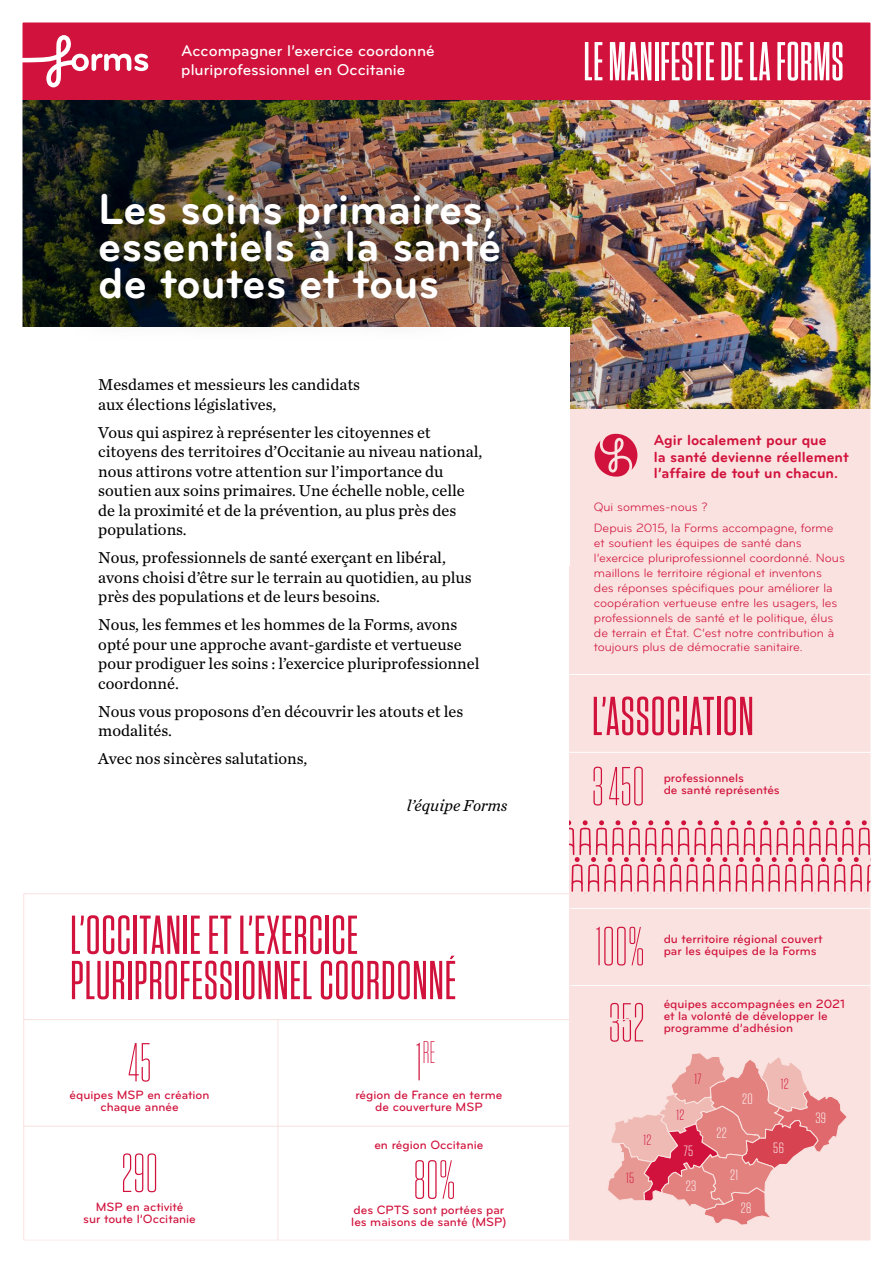
<style>
.page{position:relative;width:893px;height:1263px;background:#fff}
.page>*{position:absolute;margin:0;border:0;box-sizing:border-box;transform-origin:0 0}
.t1{font:500 54.75px/45.3px "Tungsten Condensed";letter-spacing:.02em;color:#d1123c}
.t2{font:54.75px "Tungsten Compressed Semibld";letter-spacing:.02em;color:#fff}
.t3{font:300 54.75px/110.6px "Tungsten Compressed";letter-spacing:.02em;color:#d1123c}
.t4{font:700 45px/37px "Bryant Pro";color:#fff}
.t5{font:300 31.2px "Tungsten Compressed";color:#d1123c}
.t6{font:16.5px/19.5px "Chronicle Text G2";color:#000}
.t7{font:italic 16.5px "Chronicle Text G2";color:#000}
.t8{font:500 16.2px/19.5px "Bryant Pro";color:#fff}
.t9{font:700 15.3px/16.5px "Bryant Pro";color:#d1123c}
.t10{font:300 14.85px "Tungsten";letter-spacing:.02em;color:#fff}
.t11{font:300 14.85px "Tungsten";letter-spacing:.02em;color:#d1123c}
.t12{font:12.6px/15px "Bryant Pro";color:#d1123c}
.t13{font:500 12.6px/12px "Bryant Pro";color:#d1123c}
.s1{font-size:53.4px}
</style>
<div class="page">
<img style="left:22px;top:22px;width:849px;height:1219px">
<p class="t8" style="left:181px;top:41px;width:255px">Accompagner l’exercice coordonné pluriprofessionnel en Occitanie</p>
<h2 class="t4" style="left:98px;top:192px;width:405px">Les soins primaires, essentiels à la santé de toutes et tous</h2>
<p class="t6" style="left:98px;top:374px;width:263px">Mesdames et messieurs les candidats aux élections législatives,</p>
<p class="t6" style="left:98px;top:422px;width:385px">Vous qui aspirez à représenter les citoyennes et citoyens des territoires d’Occitanie au niveau national, nous attirons votre attention sur l’importance du soutien aux soins primaires. Une échelle noble, celle de la proximité et de la prévention, au plus près des populations.</p>
<p class="t6" style="left:98px;top:547px;width:375px">Nous, professionnels de santé exerçant en libéral, avons choisi d’être sur le terrain au quotidien, au plus près des populations et de leurs besoins.</p>
<p class="t6" style="left:98px;top:614px;width:383px">Nous, les femmes et les hommes de la Forms, avons opté pour une approche avant-gardiste et vertueuse pour prodiguer les soins : l’exercice pluriprofessionnel coordonné.</p>
<p class="t6" style="left:98px;top:701px;width:367px">Nous vous proposons d’en découvrir les atouts et les modalités.</p>
<p class="t6" style="left:98px;top:748px;width:211px">Avec nos sincères salutations,</p>
<p class="t7" style="left:407px;top:793px;width:102px">l’équipe Forms</p>
<h1 class="t1" style="left:70px;top:914px;width:387px">L’OCCITANIE ET L’EXERCICE<br>PLURIPROFESSIONNEL COORDONNÉ</h1>
<h1 class="t3" style="left:122px;top:1010px;width:38px">45<br>290</h1>
<p class="t13" style="left:70px;top:1089px;width:142px;text-align:center">équipes MSP en création chaque année</p>
<h3 class="t5" style="left:416px;top:1037px;width:21px"><span class="s1">1</span>RE</h3>
<p class="t13" style="left:355px;top:1089px;width:149px;text-align:center">région de France en terme de couverture MSP</p>
<p class="t13" style="left:374px;top:1139px;width:111px">en région Occitanie</p>
<h1 class="t3" style="left:414px;top:1127px;width:43px">80%</h1>
<p class="t13" style="left:83px;top:1201px;width:114px;text-align:center">MSP en activité<br>sur toute l’Occitanie</p>
<p class="t13" style="left:351px;top:1204px;width:157px">des CPTS sont portées par les maisons de santé (MSP)</p>
<h1 class="t2" style="left:584px;top:36px;width:261px">LE MANIFESTE DE LA FORMS</h1>
<p class="t9" style="left:654px;top:432px;width:197px">Agir localement pour que<br>la santé devienne réellement l’affaire de tout un chacun.</p>
<p class="t12" style="left:594px;top:497px;width:241px;line-height:20.4px">Qui sommes-nous ?<br>Depuis 2015, la Forms accompagne, forme</p>
<p class="t12" style="left:594px;top:535px;width:252px">et soutient les équipes de santé dans l’exercice pluriprofessionnel coordonné. Nous maillons le territoire régional et inventons des réponses spécifiques pour améliorer la coopération vertueuse entre les usagers, les professionnels de santé et le politique, élus de terrain et État. C’est notre contribution à toujours plus de démocratie sanitaire.</p>
<h1 class="t1" style="left:592px;top:695px;width:163px">L’ASSOCIATION</h1>
<h1 class="t3" style="left:592px;top:733px;width:54px">3 450</h1>
<p class="t13" style="left:664px;top:772px;width:118px">professionnels<br>de santé représentés</p>
<h1 class="t3" style="left:596px;top:893px;width:50px">100%</h1>
<p class="t13" style="left:664px;top:933px;width:160px">du territoire régional couvert par les équipes de la Forms</p>
<h1 class="t3" style="left:609px;top:970px;width:37px">352</h1>
<p class="t11" style="left:644px;top:1132px;width:9px">12</p>
<p class="t11" style="left:626px;top:1171px;width:10px">15</p>
<p class="t13" style="left:664px;top:998px;width:183px">équipes accompagnées en 2021 et la volonté de développer le programme d’adhésion</p>
<p class="t11" style="left:694px;top:1071px;width:9px">17</p>
<p class="t11" style="left:781px;top:1076px;width:9px">12</p>
<p class="t10" style="left:742px;top:1091px;width:12px">20</p>
<p class="t11" style="left:676px;top:1107px;width:9px">12</p>
<p class="t10" style="left:815px;top:1110px;width:12px">39</p>
<p class="t10" style="left:717px;top:1125px;width:12px">22</p>
<p class="t10" style="left:684px;top:1143px;width:11px">75</p>
<p class="t10" style="left:773px;top:1140px;width:12px">56</p>
<p class="t10" style="left:686px;top:1178px;width:12px">23</p>
<p class="t10" style="left:730px;top:1167px;width:9px">21</p>
<p class="t10" style="left:741px;top:1200px;width:12px">28</p>
</div>
